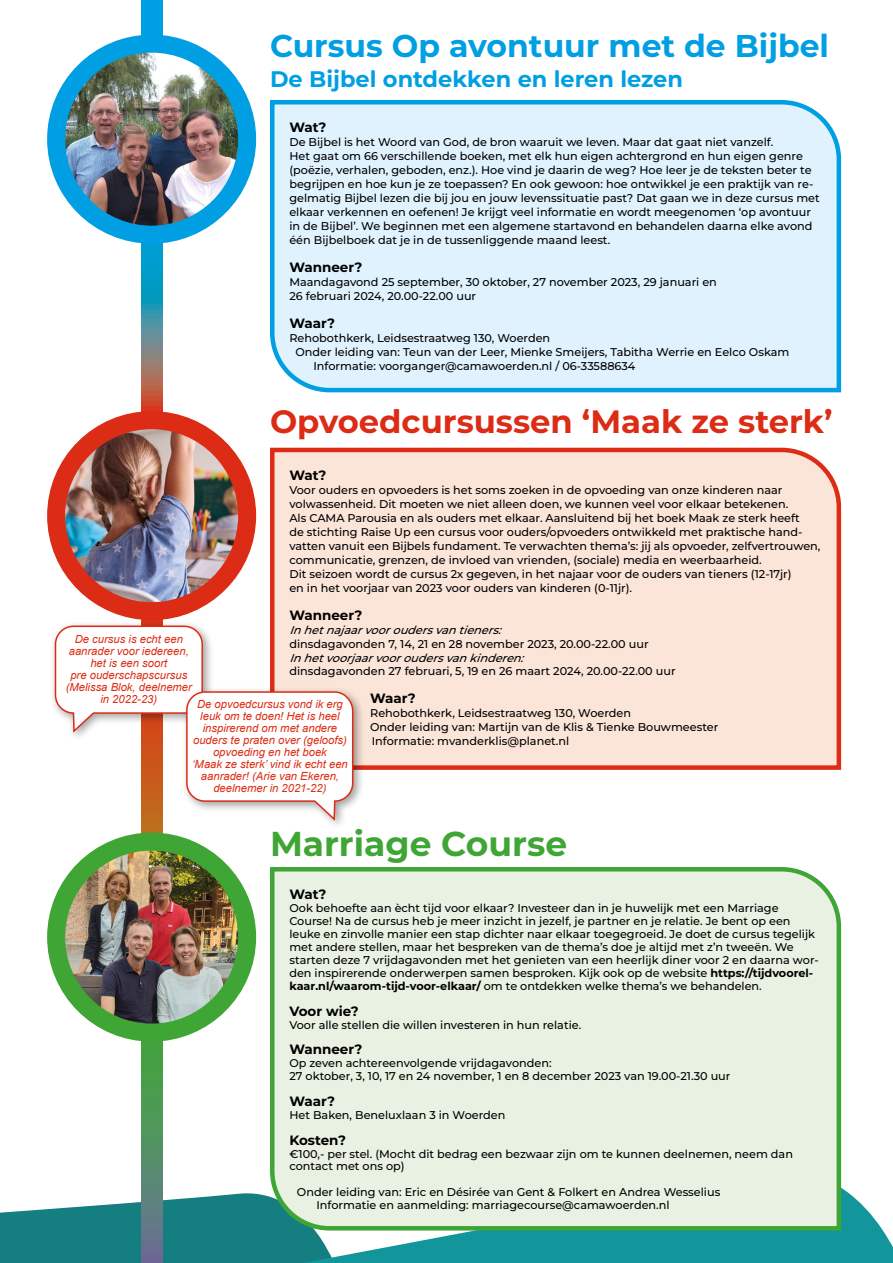
<style>
.page{position:relative;width:893px;height:1263px;background:#fff}
.page>*{position:absolute;margin:0;border:0;box-sizing:border-box;transform-origin:0 0}
.t1{font:700 34.5px "Montserrat";color:#3fa535}
.t2{font:700 32.25px "Montserrat";color:#dc2c15}
.t3{font:700 31.5px "Montserrat";color:#009fe3}
.t4{font:700 22.5px "Montserrat";color:#009fe3}
.t5{font:700 13.5px "Montserrat";color:#000}
.t6{font:500 11.25px/14px "Montserrat";color:#000}
.t7{font:italic 11.25px/12px "Arial";color:#dc2c15;text-align:center}
.t8{font:italic 500 11.25px "Montserrat";color:#000}
.s1{font-weight:700}
</style>
<div class="page">
<svg style="left:0;top:1188px;width:235px;height:75px"></svg>
<svg style="left:235px;top:1189px;width:658px;height:74px;fill:#12969b"></svg>
<svg style="left:141px;top:0;width:21px;height:1263px"></svg>
<div style="left:270px;top:100px;width:572px;height:293px;background:#dff2fd"></div>
<div style="left:268px;top:867px;width:575px;height:366px;background:#e9f1e2"></div>
<svg style="left:270px;top:447px;width:572px;height:323px"></svg>
<img style="left:56px;top:842px;width:191px;height:190px;border-radius:95px">
<div style="left:47px;top:832px;width:209px;height:209px;border:18px solid #3fa535;border-radius:50%"></div>
<img style="left:56px;top:420px;width:191px;height:191px;border-radius:95px">
<div style="left:47px;top:411px;width:209px;height:209px;border:18px solid #dc2c15;border-radius:50%"></div>
<img style="left:56px;top:44px;width:191px;height:191px;border-radius:95px">
<div style="left:47px;top:35px;width:209px;height:209px;border:18px solid #009fe3;border-radius:50%"></div>
<div style="left:49px;top:620px;width:165px;height:122px;background:#000;opacity:.37"></div>
<div style="left:56px;top:626px;width:146px;height:87px;background:#fff;border-radius:18px"></div>
<div style="left:55px;top:625px;width:148px;height:89px;border:2px solid #dc2c15;border-radius:18px"></div>
<div style="left:181px;top:686px;width:183px;height:144px;background:#000;opacity:.37"></div>
<div style="left:187px;top:692px;width:166px;height:109px;background:#fff;border-radius:18px"></div>
<div style="left:186px;top:691px;width:167px;height:111px;border:2px solid #dc2c15;border-radius:18px"></div>
<h3 class="t3" style="left:270px;top:23px;width:561px">Cursus Op avontuur met de Bijbel</h3>
<h3 class="t4" style="left:270px;top:63px;width:415px">De Bijbel ontdekken en leren lezen</h3>
<p class="t5" style="left:289px;top:118px;width:38px">Wat?</p>
<p class="t6" style="left:289px;top:135px;width:532px">De Bijbel is het Woord van God, de bron waaruit we leven. Maar dat gaat niet vanzelf.<br>Het gaat om 66 verschillende boeken, met elk hun eigen achtergrond en hun eigen genre (poëzie, verhalen, geboden, enz.). Hoe vind je daarin de weg? Hoe leer je de teksten beter te begrijpen en hoe kun je ze toepassen? En ook gewoon: hoe ontwikkel je een praktijk van re&shy;gelmatig Bijbel lezen die bij jou en jouw levenssituatie past? Dat gaan we in deze cursus met elkaar verkennen en oefenen! Je krijgt veel informatie en wordt meegenomen ‘op avontuur in de Bijbel’. We beginnen met een algemene startavond en behandelen daarna elke avond één Bijbelboek dat je in de tussenliggende maand leest.</p>
<p class="t5" style="left:289px;top:257px;width:75px">Wanneer?</p>
<p class="t6" style="left:289px;top:275px;width:429px">Maandagavond 25 september, 30 oktober, 27 november 2023, 29 januari en<br>26 februari 2024, 20.00-22.00 uur</p>
<p class="t5" style="left:289px;top:313px;width:47px">Waar?</p>
<p class="t6" style="left:289px;top:330px;width:262px">Rehobothkerk, Leidsestraatweg 130, Woerden</p>
<p class="t6" style="left:295px;top:344px;width:495px">Onder leiding van: Teun van der Leer, Mienke Smeijers, Tabitha Werrie en Eelco Oskam</p>
<p class="t6" style="left:313px;top:358px;width:324px">Informatie: voorganger@camawoerden.nl / 06-33588634</p>
<h2 class="t2" style="left:270px;top:398px;width:564px">Opvoedcursussen ‘Maak ze sterk’</h2>
<p class="t5" style="left:289px;top:466px;width:38px">Wat?</p>
<p class="t6" style="left:289px;top:483px;width:533px">Voor ouders en opvoeders is het soms zoeken in de opvoeding van onze kinderen naar volwassenheid. Dit moeten we niet alleen doen, we kunnen veel voor elkaar betekenen.<br>Als CAMA Parousia en als ouders met elkaar. Aansluitend bij het boek Maak ze sterk heeft<br>de stichting Raise Up een cursus voor ouders/opvoeders ontwikkeld met praktische hand&shy;vatten vanuit een Bijbels fundament. Te verwachten thema’s: jij als opvoeder, zelfvertrouwen, communicatie, grenzen, de invloed van vrienden, (sociale) media en weerbaarheid.<br>Dit seizoen wordt de cursus 2x gegeven, in het najaar voor de ouders van tieners (12-17jr)<br>en in het voorjaar van 2023 voor ouders van kinderen (0-11jr).</p>
<p class="t5" style="left:289px;top:605px;width:75px">Wanneer?</p>
<p class="t8" style="left:289px;top:622px;width:218px">Inhetnajaarvooroudersvantieners:</p>
<p class="t6" style="left:289px;top:636px;width:361px">dinsdagavonden 7, 14, 21 en 28 november 2023, 20.00-22.00 uur</p>
<p class="t8" style="left:289px;top:650px;width:240px">Inhetvoorjaarvooroudersvankinderen:</p>
<p class="t6" style="left:289px;top:664px;width:388px">dinsdagavonden 27 februari, 5, 19 en 26 maart 2024, 20.00-22.00 uur</p>
<p class="t5" style="left:370px;top:689px;width:47px">Waar?</p>
<p class="t6" style="left:370px;top:706px;width:350px">Rehobothkerk, Leidsestraatweg 130, Woerden<br>Onder leiding van: Martijn van de Klis &amp; Tienke Bouwmeester<br>Informatie: mvanderklis@planet.nl</p>
<p class="t7" style="left:66px;top:634px;width:128px">De cursus is echt een aanrader voor iedereen, het is een soort<br>pre ouderschapscursus (Melissa Blok, deelnemer in 2022-23)</p>
<p class="t7" style="left:192px;top:698px;width:157px">De opvoedcursus vond ik erg leuk om te doen! Het is heel inspirerend om met andere ouders te praten over (geloofs) opvoeding en het boek<br>‘Maak ze sterk’ vind ik echt een aanrader! (Arie van Ekeren, deelnemer in 2021-22)</p>
<h1 class="t1" style="left:270px;top:818px;width:299px">Marriage Course</h1>
<p class="t5" style="left:289px;top:885px;width:38px">Wat?</p>
<p class="t6" style="left:289px;top:902px;width:531px;line-height:12.9px">Ook behoefte aan ècht tijd voor elkaar? Investeer dan in je huwelijk met een Marriage Course! Na de cursus heb je meer inzicht in jezelf, je partner en je relatie. Je bent op een leuke en zinvolle manier een stap dichter naar elkaar toegegroeid. Je doet de cursus tegelijk met andere stellen, maar het bespreken van de thema’s doe je altijd met z’n tweeën. We starten deze 7 vrijdagavonden met het genieten van een heerlijk diner voor 2 en daarna wor&shy;den inspirerende onderwerpen samen besproken. Kijk ook op de website <span class="s1">https://tijdvoorel&shy;kaar.nl/waarom-tijd-voor-elkaar/</span> om te ontdekken welke thema’s we behandelen.</p>
<p class="t5" style="left:289px;top:1001px;width:71px">Voor wie?</p>
<p class="t6" style="left:289px;top:1017px;width:293px">Voor alle stellen die willen investeren in hun relatie.</p>
<p class="t5" style="left:289px;top:1040px;width:75px">Wanneer?</p>
<p class="t6" style="left:289px;top:1056px;width:443px;line-height:12.9px">Op zeven achtereenvolgende vrijdagavonden:<br>27 oktober, 3, 10, 17 en 24 november, 1 en 8 december 2023 van 19.00-21.30 uur</p>
<p class="t5" style="left:289px;top:1091px;width:47px">Waar?</p>
<p class="t6" style="left:289px;top:1107px;width:218px">Het Baken, Beneluxlaan 3 in Woerden</p>
<p class="t5" style="left:289px;top:1130px;width:58px">Kosten?</p>
<p class="t6" style="left:289px;top:1147px;width:505px;line-height:12.9px">€100,- per stel. (Mocht dit bedrag een bezwaar zijn om te kunnen deelnemen, neem dan contact met ons op)</p>
<p class="t6" style="left:316px;top:1185px;width:405px;line-height:12.9px;text-indent:-19px">Onder leiding van: Eric en Désirée van Gent &amp; Folkert en Andrea Wesselius<br>Informatie en aanmelding: marriagecourse@camawoerden.nl</p>
</div>
